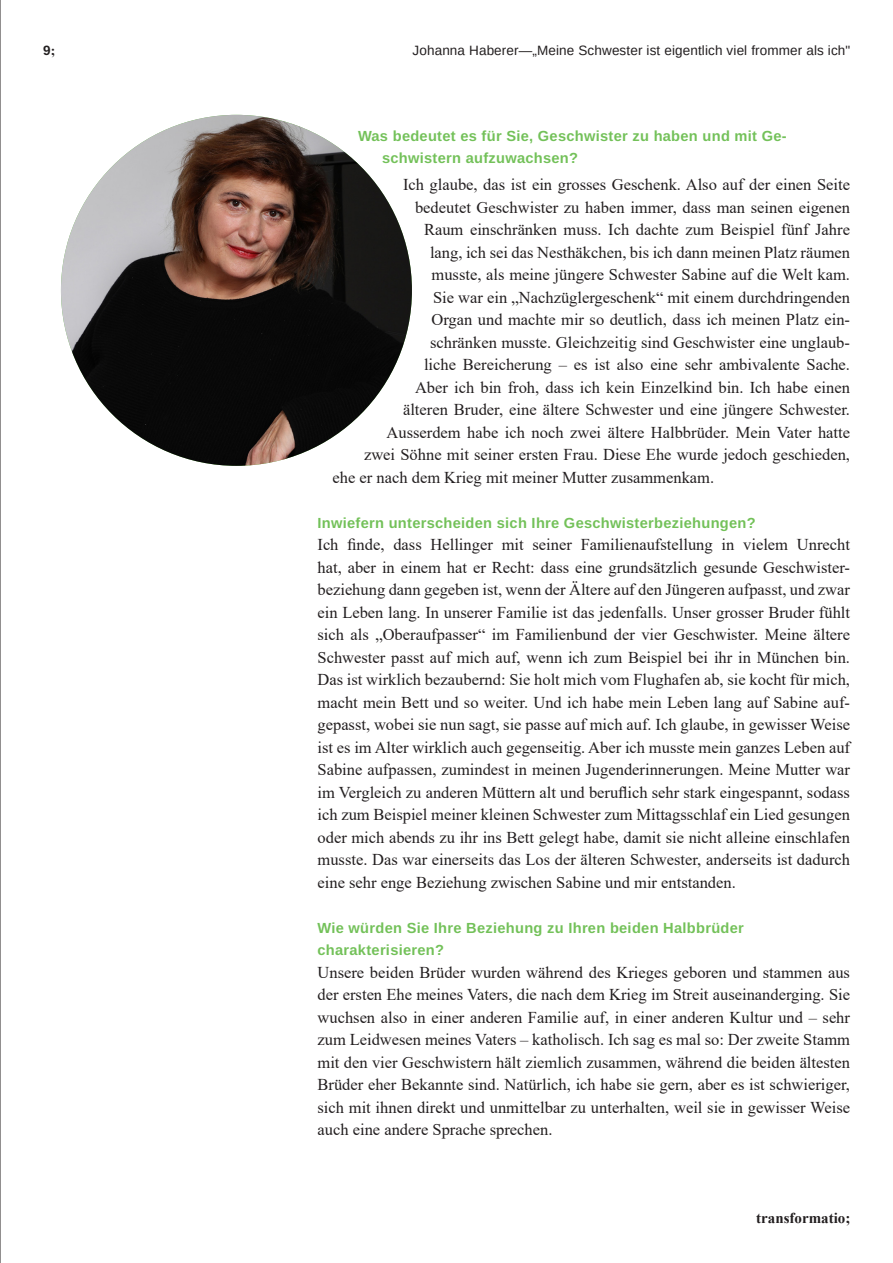
<style>
.page{position:relative;width:893px;height:1263px;background:#fff}
.page>*{position:absolute;margin:0;border:0;box-sizing:border-box;transform-origin:0 0}
._06_1_Fließtext{font:16.5px/22.5px "Times New Roman";color:#231f20;text-align:justify}
.t1{font:700 15px "Times New Roman";color:#231f20}
._06_3_Fließtext_Subheadline{font:700 14.7px/22.5px "Arimo";letter-spacing:.02em;color:#73c159}
.t2{font:13.5px "Arimo";letter-spacing:.01em;color:#231f20}
.t3{font:700 13.5px "Arimo";color:#231f20}
.s1{font-family:"Times New Roman"}
</style>
<div class="page">
<hr style="left:0;top:0;width:1px;height:1263px;background:#231f20">
<img style="left:61px;top:115px;width:351px;height:351px;border-radius:175px">
<p class="t3" style="left:43px;top:41px;width:14px">9<span class="s1">;</span></p>
<p class="t2" style="left:412px;top:42px;width:439px">Johanna Haberer—„Meine Schwester ist eigentlich viel frommer als ich"</p>
<p class="_06_3_Fließtext_Subheadline" style="left:382px;top:125px;width:406px;text-indent:-24px">Was bedeutet es für Sie, Geschwister zu haben und mit Ge&shy;schwistern aufzuwachsen?</p>
<p class="_06_1_Fließtext" style="left:403px;top:173px;width:448px">Ich glaube, das ist ein grosses Geschenk. Also auf der einen Seite</p>
<p class="_06_1_Fließtext" style="left:415px;top:195px;width:437px">bedeutet Geschwister zu haben immer, dass man seinen eigenen</p>
<p class="_06_1_Fließtext" style="left:424px;top:218px;width:427px">Raum einschränken muss. Ich dachte zum Beispiel fünf Jahre</p>
<p class="_06_1_Fließtext" style="left:430px;top:240px;width:422px">lang, ich sei das Nesthäkchen, bis ich dann meinen Platz räumen</p>
<p class="_06_1_Fließtext" style="left:431px;top:263px;width:420px">musste, als meine jüngere Schwester Sabine auf die Welt kam.</p>
<p class="_06_1_Fließtext" style="left:433px;top:285px;width:419px">Sie war ein „Nachzüglergeschenk“ mit einem durchdringenden</p>
<p class="_06_1_Fließtext" style="left:431px;top:308px;width:420px">Organ und machte mir so deutlich, dass ich meinen Platz ein-</p>
<p class="_06_1_Fließtext" style="left:430px;top:330px;width:421px">schränken musste. Gleichzeitig sind Geschwister eine unglaub-</p>
<p class="_06_1_Fließtext" style="left:424px;top:353px;width:428px">liche Bereicherung – es ist also eine sehr ambivalente Sache.</p>
<p class="_06_1_Fließtext" style="left:415px;top:375px;width:437px">Aber ich bin froh, dass ich kein Einzelkind bin. Ich habe einen</p>
<p class="_06_1_Fließtext" style="left:403px;top:398px;width:449px">älteren Bruder, eine ältere Schwester und eine jüngere Schwester.</p>
<p class="_06_1_Fließtext" style="left:386px;top:420px;width:465px">Ausserdem habe ich noch zwei ältere Halbbrüder. Mein Vater hatte</p>
<p class="_06_1_Fließtext" style="left:364px;top:443px;width:488px">zwei Söhne mit seiner ersten Frau. Diese Ehe wurde jedoch geschieden,</p>
<p class="_06_1_Fließtext" style="left:332px;top:465px;width:383px">ehe er nach dem Krieg mit meiner Mutter zusammenkam.</p>
<p class="_06_3_Fließtext_Subheadline" style="left:317px;top:512px;width:440px">Inwiefern unterscheiden sich Ihre Geschwisterbeziehungen?</p>
<p class="_06_1_Fließtext" style="left:317px;top:533px;width:534px">Ich finde, dass Hellinger mit seiner Familienaufstellung in vielem Unrecht hat, aber in einem hat er Recht: dass eine grundsätzlich gesunde Geschwister&shy;beziehung dann gegeben ist, wenn der Ältere auf den Jüngeren aufpasst, und zwar ein Leben lang. In unserer Familie ist das jedenfalls. Unser grosser Bruder fühlt sich als „Oberaufpasser“ im Familienbund der vier Geschwister. Meine ältere Schwester passt auf mich auf, wenn ich zum Beispiel bei ihr in München bin.<br>Das ist wirklich bezaubernd: Sie holt mich vom Flughafen ab, sie kocht für mich, macht mein Bett und so weiter. Und ich habe mein Leben lang auf Sabine auf&shy;gepasst, wobei sie nun sagt, sie passe auf mich auf. Ich glaube, in gewisser Weise ist es im Alter wirklich auch gegenseitig. Aber ich musste mein ganzes Leben auf Sabine aufpassen, zumindest in meinen Jugenderinnerungen. Meine Mutter war im Vergleich zu anderen Müttern alt und beruflich sehr stark eingespannt, sodass ich zum Beispiel meiner kleinen Schwester zum Mittagsschlaf ein Lied gesungen oder mich abends zu ihr ins Bett gelegt habe, damit sie nicht alleine einschlafen musste. Das war einerseits das Los der älteren Schwester, anderseits ist dadurch eine sehr enge Beziehung zwischen Sabine und mir entstanden.</p>
<p class="_06_3_Fließtext_Subheadline" style="left:317px;top:917px;width:428px">Wie würden Sie Ihre Beziehung zu Ihren beiden Halbbrüder charakterisieren?</p>
<p class="_06_1_Fließtext" style="left:317px;top:960px;width:534px">Unsere beiden Brüder wurden während des Krieges geboren und stammen aus der ersten Ehe meines Vaters, die nach dem Krieg im Streit auseinanderging. Sie wuchsen also in einer anderen Familie auf, in einer anderen Kultur und – sehr zum Leidwesen meines Vaters – katholisch. Ich sag es mal so: Der zweite Stamm mit den vier Geschwistern hält ziemlich zusammen, während die beiden ältesten Brüder eher Bekannte sind. Natürlich, ich habe sie gern, aber es ist schwieriger, sich mit ihnen direkt und unmittelbar zu unterhalten, weil sie in gewisser Weise auch eine andere Sprache sprechen.</p>
<p class="t1" style="left:756px;top:1207px;width:96px">transformatio;</p>
</div>
